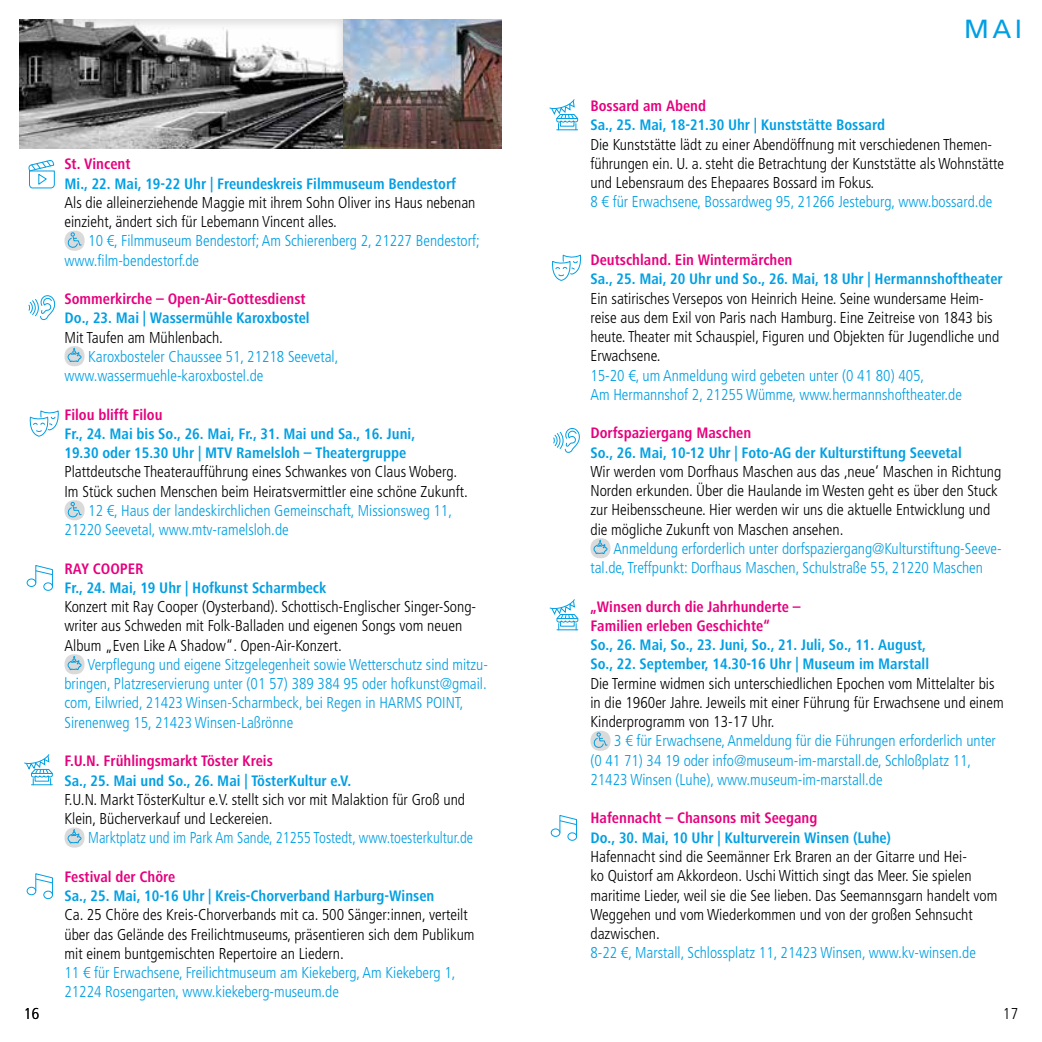
<style>
.page{position:relative;width:1042px;height:1042px;background:#fff}
.page>*{position:absolute;margin:0;border:0;box-sizing:border-box;transform-origin:0 0}
.t1{font:26.25px "Frutiger LT Pro";color:#009fe3}
.t2{font:300 condensed 15.75px/19.2px "Frutiger LT";color:#000}
.t3{font:300 condensed 15.75px/19.2px "Frutiger LT";color:#009fe3}
.t4{font:700 condensed 15.75px/19.2px "Frutiger Next LT";color:#009fe3}
.t5{font:700 condensed 15.75px/19.2px "Frutiger Next LT";color:#e6007d}
.t6{font:300 condensed 15.75px "Frutiger LT";color:#009fe3;scale:.93 1}
</style>
<div class="page">
<div style="left:64px;top:231px;width:21px;height:20px;background:#dadada;border-radius:50%"></div>
<svg style="left:68px;top:232px;width:14px;height:17px"></svg>
<div style="left:64px;top:346px;width:21px;height:20px;background:#dadada;border-radius:50%"></div>
<svg style="left:66px;top:348px;width:16px;height:14px"></svg>
<div style="left:64px;top:500px;width:21px;height:20px;background:#dadada;border-radius:50%"></div>
<svg style="left:68px;top:502px;width:14px;height:16px"></svg>
<div style="left:64px;top:654px;width:21px;height:20px;background:#dadada;border-radius:50%"></div>
<svg style="left:66px;top:656px;width:16px;height:14px"></svg>
<div style="left:64px;top:827px;width:21px;height:20px;background:#dadada;border-radius:50%"></div>
<svg style="left:66px;top:829px;width:16px;height:15px"></svg>
<div style="left:590px;top:538px;width:20px;height:20px;background:#dadada;border-radius:50%"></div>
<svg style="left:592px;top:540px;width:16px;height:14px"></svg>
<div style="left:590px;top:731px;width:20px;height:20px;background:#dadada;border-radius:50%"></div>
<svg style="left:593px;top:732px;width:15px;height:17px"></svg>
<div style="left:27px;top:578px;width:9px;height:9px;border:1px solid #009fe3;border-radius:50%"></div>
<div style="left:43px;top:582px;width:10px;height:9px;border:1px solid #009fe3;border-radius:50%"></div>
<svg style="left:35px;top:565px;width:18px;height:22px"></svg>
<div style="left:27px;top:887px;width:9px;height:8px;border:1px solid #009fe3;border-radius:50%"></div>
<div style="left:43px;top:890px;width:10px;height:9px;border:1px solid #009fe3;border-radius:50%"></div>
<svg style="left:35px;top:873px;width:18px;height:22px"></svg>
<svg style="left:549px;top:99px;width:29px;height:31px"></svg>
<svg style="left:549px;top:599px;width:30px;height:31px"></svg>
<svg style="left:29px;top:410px;width:30px;height:27px"></svg>
<svg style="left:552px;top:254px;width:30px;height:27px"></svg>
<svg style="left:553px;top:428px;width:27px;height:25px"></svg>
<svg style="left:28px;top:295px;width:28px;height:26px"></svg>
<div style="left:551px;top:828px;width:9px;height:9px;border:1px solid #009fe3;border-radius:50%"></div>
<div style="left:567px;top:832px;width:10px;height:9px;border:1px solid #009fe3;border-radius:50%"></div>
<svg style="left:559px;top:815px;width:19px;height:22px"></svg>
<img style="left:345px;top:20px;width:156px;height:129px">
<svg style="left:24px;top:754px;width:29px;height:31px"></svg>
<div style="left:18px;top:18px;width:327px;height:131px;background:#000;opacity:.13"></div>
<svg style="left:28px;top:160px;width:27px;height:29px"></svg>
<p class="t5" style="left:64px;top:154px;width:68px">St. Vincent</p>
<p class="t4" style="left:64px;top:174px;width:393px">Mi., 22. Mai, 19-22 Uhr | Freundeskreis Filmmuseum Bendestorf</p>
<p class="t2" style="left:64px;top:193px;width:412px">Als die alleinerziehende Maggie mit ihrem Sohn Oliver ins Haus nebenan einzieht, ändert sich für Lebemann Vincent alles.</p>
<p class="t3" style="left:64px;top:231px;width:417px;text-indent:24px">10 €, Filmmuseum Bendestorf; Am Schierenberg 2, 21227 Bendestorf; www.film-bendestorf.de</p>
<p class="t5" style="left:64px;top:289px;width:243px">Sommerkirche – Open-Air-Gottesdienst</p>
<p class="t4" style="left:64px;top:308px;width:247px">Do., 23. Mai | Wassermühle Karoxbostel</p>
<p class="t2" style="left:64px;top:328px;width:160px">Mit Taufen am Mühlenbach.</p>
<p class="t3" style="left:64px;top:347px;width:275px;text-indent:24px">Karoxbosteler Chaussee 51, 21218 Seevetal, www.wassermuehle-karoxbostel.de</p>
<p class="t5" style="left:64px;top:405px;width:100px">Filou blifft Filou</p>
<p class="t4" style="left:64px;top:424px;width:352px">Fr., 24. Mai bis So., 26. Mai, Fr., 31. Mai und Sa., 16. Juni,<br>19.30 oder 15.30 Uhr | MTV Ramelsloh – Theatergruppe</p>
<p class="t2" style="left:64px;top:462px;width:405px">Plattdeutsche Theateraufführung eines Schwankes von Claus Woberg.<br>Im Stück suchen Menschen beim Heiratsvermittler eine schöne Zukunft.</p>
<p class="t3" style="left:64px;top:501px;width:389px;text-indent:24px">12 €, Haus der landeskirchlichen Gemeinschaft, Missionsweg 11,<br>21220 Seevetal, www.mtv-ramelsloh.de</p>
<p class="t5" style="left:64px;top:559px;width:81px">RAY COOPER</p>
<p class="t4" style="left:64px;top:578px;width:263px">Fr., 24. Mai, 19 Uhr | Hofkunst Scharmbeck</p>
<p class="t2" style="left:64px;top:597px;width:413px">Konzert mit Ray Cooper (Oysterband). Schottisch-Englischer Singer-Song&shy;writer aus Schweden mit Folk-Balladen und eigenen Songs vom neuen<br>Album „Even Like A Shadow“. Open-Air-Konzert.</p>
<p class="t3" style="left:64px;top:655px;width:425px;text-indent:23px">Verpflegung und eigene Sitzgelegenheit sowie Wetterschutz sind mitzu&shy;bringen, Platzreservierung unter (01 57) 389 384 95 oder hofkunst@gmail. com, Eilwried, 21423 Winsen-Scharmbeck, bei Regen in HARMS POINT, Sirenenweg 15, 21423 Winsen-Laßrönne</p>
<p class="t5" style="left:64px;top:751px;width:210px">F.U.N. Frühlingsmarkt Töster Kreis</p>
<p class="t4" style="left:64px;top:770px;width:288px">Sa., 25. Mai und So., 26. Mai | TösterKultur e.V.</p>
<p class="t2" style="left:64px;top:790px;width:402px">F.U.N. Markt TösterKultur e.V. stellt sich vor mit Malaktion für Groß und<br>Klein, Bücherverkauf und Leckereien.</p>
<p class="t6" style="left:88px;top:829px;width:415px">Marktplatz und im Park Am Sande, 21255 Tostedt, www.toesterkultur.de</p>
<p class="t5" style="left:64px;top:867px;width:112px">Festival der Chöre</p>
<p class="t4" style="left:64px;top:886px;width:371px">Sa., 25. Mai, 10-16 Uhr | Kreis-Chorverband Harburg-Winsen</p>
<p class="t2" style="left:64px;top:905px;width:412px">Ca. 25 Chöre des Kreis-Chorverbands mit ca. 500 Sänger:innen, verteilt über das Gelände des Freilichtmuseums, präsentieren sich dem Publikum mit einem buntgemischten Repertoire an Liedern.</p>
<p class="t3" style="left:64px;top:963px;width:392px">11 € für Erwachsene, Freilichtmuseum am Kiekeberg, Am Kiekeberg 1,<br>21224 Rosengarten, www.kiekeberg-museum.de</p>
<h1 class="t1" style="left:964px;top:14px;width:59px">MAI</h1>
<p class="t5" style="left:590px;top:96px;width:117px">Bossard am Abend</p>
<p class="t4" style="left:590px;top:115px;width:296px">Sa., 25. Mai, 18-21.30 Uhr | Kunststätte Bossard</p>
<p class="t2" style="left:590px;top:135px;width:415px">Die Kunststätte lädt zu einer Abendöffnung mit verschiedenen Themen&shy;führungen ein. U. a. steht die Betrachtung der Kunststätte als Wohnstätte und Lebensraum des Ehepaares Bossard im Fokus.</p>
<p class="t3" style="left:590px;top:192px;width:403px">8 € für Erwachsene, Bossardweg 95, 21266 Jesteburg, www.bossard.de</p>
<p class="t5" style="left:590px;top:250px;width:204px">Deutschland. Ein Wintermärchen</p>
<p class="t4" style="left:590px;top:269px;width:414px">Sa., 25. Mai, 20 Uhr und So., 26. Mai, 18 Uhr | Hermannshoftheater</p>
<p class="t2" style="left:590px;top:289px;width:410px">Ein satirisches Versepos von Heinrich Heine. Seine wundersame Heim&shy;reise aus dem Exil von Paris nach Hamburg. Eine Zeitreise von 1843 bis heute. Theater mit Schauspiel, Figuren und Objekten für Jugendliche und Erwachsene.</p>
<p class="t3" style="left:590px;top:366px;width:373px">15-20 €, um Anmeldung wird gebeten unter (0 41 80) 405,<br>Am Hermannshof 2, 21255 Wümme, www.hermannshoftheater.de</p>
<p class="t5" style="left:590px;top:423px;width:162px">Dorfspaziergang Maschen</p>
<p class="t4" style="left:590px;top:443px;width:373px">So., 26. Mai, 10-12 Uhr | Foto-AG der Kulturstiftung Seevetal</p>
<p class="t2" style="left:590px;top:462px;width:412px">Wir werden vom Dorfhaus Maschen aus das ‚neue‘ Maschen in Richtung Norden erkunden. Über die Haulande im Westen geht es über den Stuck zur Heibensscheune. Hier werden wir uns die aktuelle Entwicklung und die mögliche Zukunft von Maschen ansehen.</p>
<p class="t3" style="left:590px;top:539px;width:413px;text-indent:23px">Anmeldung erforderlich unter dorfspaziergang@Kulturstiftung-Seeve&shy;tal.de, Treffpunkt: Dorfhaus Maschen, Schulstraße 55, 21220 Maschen</p>
<p class="t5" style="left:590px;top:597px;width:212px">„Winsen durch die Jahrhunderte –<br>Familien erleben Geschichte“</p>
<p class="t4" style="left:590px;top:635px;width:340px">So., 26. Mai, So., 23. Juni, So., 21. Juli, So., 11. August,<br>So., 22. September, 14.30-16 Uhr | Museum im Marstall</p>
<p class="t2" style="left:590px;top:674px;width:415px">Die Termine widmen sich unterschiedlichen Epochen vom Mittelalter bis in die 1960er Jahre. Jeweils mit einer Führung für Erwachsene und einem<br>Kinderprogramm von 13-17 Uhr.</p>
<p class="t3" style="left:590px;top:731px;width:407px;text-indent:24px">3 € für Erwachsene, Anmeldung für die Führungen erforderlich unter (0 41 71) 34 19 oder info@museum-im-marstall.de, Schloßplatz 11,<br>21423 Winsen (Luhe), www.museum-im-marstall.de</p>
<p class="t5" style="left:590px;top:808px;width:228px">Hafennacht – Chansons mit Seegang</p>
<p class="t4" style="left:590px;top:828px;width:302px">Do., 30. Mai, 10 Uhr | Kulturverein Winsen (Luhe)</p>
<p class="t2" style="left:590px;top:847px;width:408px">Hafennacht sind die Seemänner Erk Braren an der Gitarre und Hei-<br>ko Quistorf am Akkordeon. Uschi Wittich singt das Meer. Sie spielen maritime Lieder, weil sie die See lieben. Das Seemannsgarn handelt vom Weggehen und vom Wiederkommen und von der großen Sehnsucht dazwischen.</p>
<p class="t3" style="left:590px;top:943px;width:387px">8-22 €, Marstall, Schlossplatz 11, 21423 Winsen, www.kv-winsen.de</p>
<p class="t2" style="left:24px;top:1004px;width:17px">16</p>
<p class="t2" style="left:1003px;top:1004px;width:17px">17</p>
</div>
